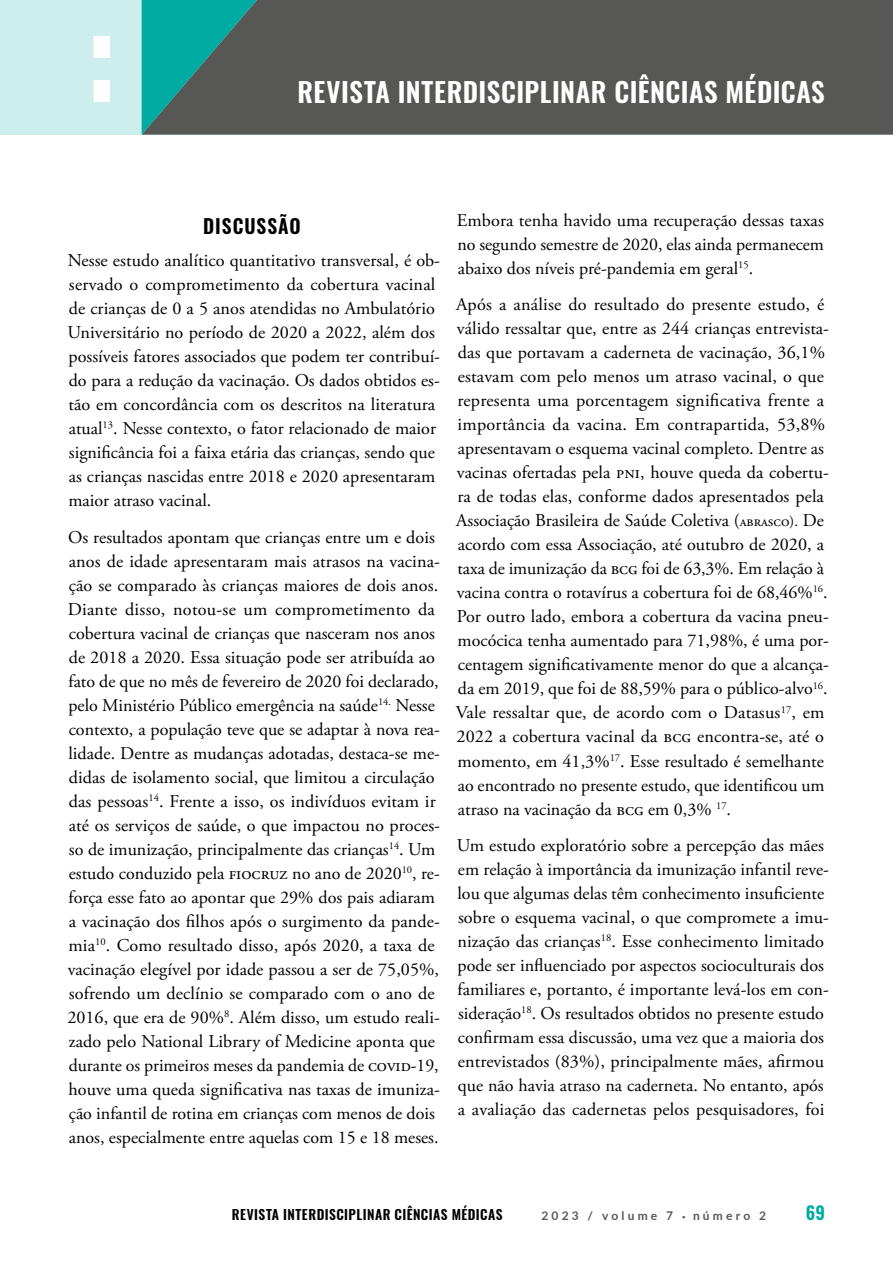
<style>
.page{position:relative;width:893px;height:1263px;background:#fff}
.page>*{position:absolute;margin:0;border:0;box-sizing:border-box;transform-origin:0 0}
.t1{font:600 27px "Oswald";letter-spacing:.015em;color:#fff}
.t2{font:600 19.5px "Oswald";letter-spacing:.05em;color:#000}
.t3{font:18px/24px "Adobe Garamond Pro";color:#000}
.t4{font:600 18px "Oswald";color:#00aca1}
.t5{font:600 13.5px "Oswald";letter-spacing:.03em;color:#000}
.t6{font:700 12px "Lato";letter-spacing:.265em;color:#575756}
.s1{font-size:15px}
.s2{font-size:6px}
</style>
<div class="page">
<div style="left:0;top:0;width:892px;height:135px;background:#cceeec"></div>
<div style="left:760px;top:0;width:133px;height:135px;background:#575756"></div>
<svg style="left:142px;top:0;width:618px;height:135px;background:#4f5f5d"></svg>
<svg style="left:94px;top:36px;width:16px;height:66px"></svg>
<h1 class="t1" style="left:297px;top:74px;width:529px">REVISTA INTERDISCIPLINAR CIÊNCIAS MÉDICAS</h1>
<p class="t2" style="left:203px;top:212px;width:99px">DISCUSSÃO</p>
<p class="t3" style="left:68px;top:249px;width:374px">Nesse estudo analítico quantitativo transversal, é ob&shy;servado o comprometimento da cobertura vacinal de crianças de 0 a 5 anos atendidas no Ambulatório Universitário no período de 2020 a 2022, além dos possíveis fatores associados que podem ter contribuí&shy;do para a redução da vacinação. Os dados obtidos es&shy;tão em concordância com os descritos na literatura atual<sup>13</sup>. Nesse contexto, o fator relacionado de maior significância foi a faixa etária das crianças, sendo que as crianças nascidas entre 2018 e 2020 apresentaram maior atraso vacinal.</p>
<p class="t3" style="left:67px;top:526px;width:374px">Os resultados apontam que crianças entre um e dois anos de idade apresentaram mais atrasos na vacina&shy;ção se comparado às crianças maiores de dois anos.<br>Diante disso, notou-se um comprometimento da cobertura vacinal de crianças que nasceram nos anos de 2018 a 2020. Essa situação pode ser atribuída ao fato de que no mês de fevereiro de 2020 foi declarado, pelo Ministério Público emergência na saúde<sup>14.</sup> Nesse contexto, a população teve que se adaptar à nova rea&shy;lidade. Dentre as mudanças adotadas, destaca-se me&shy;didas de isolamento social, que limitou a circulação das pessoas<sup>14</sup>. Frente a isso, os indivíduos evitam ir até os serviços de saúde, o que impactou no proces&shy;so de imunização, principalmente das crianças<sup>14</sup>. Um estudo conduzido pela FIOCRUZ no ano de 2020<sup>10</sup>, re&shy;força esse fato ao apontar que 29% dos pais adiaram a vacinação dos filhos após o surgimento da pande&shy;mia<sup>10</sup>. Como resultado disso, após 2020, a taxa de vacinação elegível por idade passou a ser de 75,05%, sofrendo um declínio se comparado com o ano de 2016, que era de 90%<sup>8</sup>. Além disso, um estudo reali&shy;zado pelo National Library of Medicine aponta que durante os primeiros meses da pandemia de COVID-19, houve uma queda significativa nas taxas de imuniza&shy;ção infantil de rotina em crianças com menos de dois anos, especialmente entre aquelas com 15 e 18 meses.</p>
<p class="t3" style="left:457px;top:209px;width:369px;text-align:justify">Embora tenha havido uma recuperação dessas taxas no segundo semestre de 2020, elas ainda permanecem abaixo dos níveis pré-pandemia em geral<sup>15</sup>.</p>
<p class="t3" style="left:456px;top:293px;width:375px">Após a análise do resultado do presente estudo, é válido ressaltar que, entre as 244 crianças entrevista&shy;das que portavam a caderneta de vacinação, 36,1% estavam com pelo menos um atraso vacinal, o que representa uma porcentagem significativa frente a importância da vacina. Em contrapartida, 53,8% apresentavam o esquema vacinal completo. Dentre as vacinas ofertadas pela PNI, houve queda da cobertu&shy;ra de todas elas, conforme dados apresentados pela Associação Brasileira de Saúde Coletiva (<span class="s1">ABRASCO).</span> De acordo com essa Associação, até outubro de 2020, a taxa de imunização da BCG foi de 63,3%. Em relação à vacina contra o rotavírus a cobertura foi de 68,46%<sup>16</sup>.<br>Por outro lado, embora a cobertura da vacina pneu&shy;mocócica tenha aumentado para 71,98%, é uma por&shy;centagem significativamente menor do que a alcança&shy;da em 2019, que foi de 88,59% para o público-alvo<sup>16</sup>.<br>Vale ressaltar que, de acordo com o Datasus<sup>17</sup>, em 2022 a cobertura vacinal da BCG encontra-se, até o momento, em 41,3%<sup>17</sup>. Esse resultado é semelhante ao encontrado no presente estudo, que identificou um atraso na vacinação da BCG em 0,3% <sup>17</sup>.</p>
<p class="t3" style="left:457px;top:834px;width:374px">Um estudo exploratório sobre a percepção das mães em relação à importância da imunização infantil reve&shy;lou que algumas delas têm conhecimento insuficiente sobre o esquema vacinal, o que compromete a imu&shy;nização das crianças<sup>18</sup>. Esse conhecimento limitado pode ser influenciado por aspectos socioculturais dos familiares e, portanto, é importante levá-los em con&shy;sideração<sup>18</sup>. Os resultados obtidos no presente estudo confirmam essa discussão, uma vez que a maioria dos entrevistados (83%), principalmente mães, afirmou que não havia atraso na caderneta. No entanto, após a avaliação das cadernetas pelos pesquisadores, foi</p>
<p class="t5" style="left:232px;top:1204px;width:272px">REVISTA INTERDISCIPLINAR CIÊNCIAS MÉDICAS</p>
<p class="t6" style="left:541px;top:1207px;width:226px">2023 / volume 7 <span class="s2">•</span> número 2</p>
<p class="t4" style="left:806px;top:1200px;width:21px">69</p>
</div>
